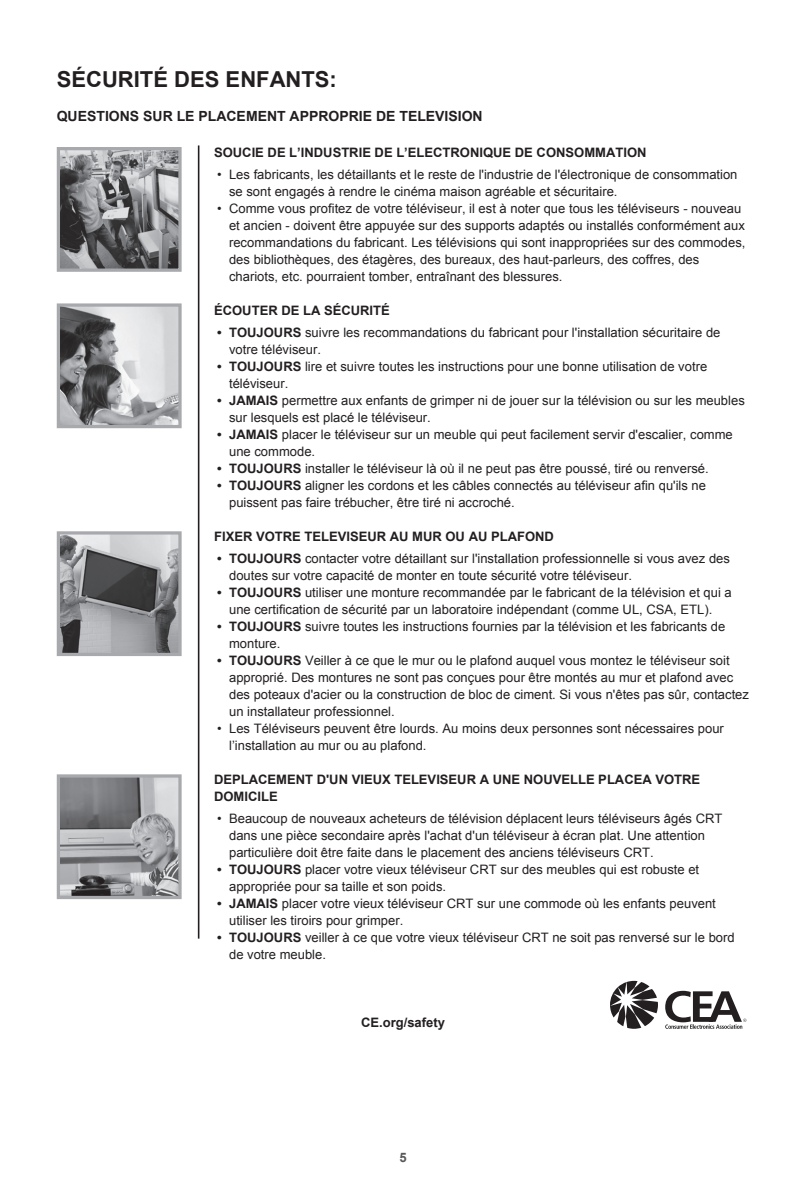
<style>
.page{position:relative;width:806px;height:1191px;background:#fff}
.page>*{position:absolute;margin:0;border:0;box-sizing:border-box;transform-origin:0 0}
.t1{font:700 22px "Arial";color:#231f20}
.t2{font:700 14px "Arial";color:#231f20}
.t3{font:13px/17px "Arial";color:#231f20}
.t4{font:700 13px/17px "Arial";color:#231f20}
.t5{font:700 13px "Arial";color:#57585a}
.s1{font-weight:700}
</style>
<div class="page">
<img style="left:61px;top:151px;width:116px;height:117px">
<div style="left:57px;top:147px;width:124px;height:125px;border:3px solid #a8a9ad"></div>
<img style="left:61px;top:307px;width:116px;height:117px">
<div style="left:57px;top:303px;width:124px;height:125px;border:3px solid #a8a9ad"></div>
<img style="left:61px;top:535px;width:116px;height:117px">
<div style="left:57px;top:531px;width:124px;height:125px;border:3px solid #a8a9ad"></div>
<img style="left:61px;top:778px;width:116px;height:117px">
<div style="left:57px;top:774px;width:124px;height:125px;border:3px solid #a8a9ad"></div>
<svg style="left:610px;top:981px;width:47px;height:47px"></svg>
<svg style="left:665px;top:990px;width:81px;height:38px"></svg>
<hr style="left:198px;top:145px;width:1px;height:793px;background:#231f20">
<h1 class="t1" style="left:57px;top:65px;width:281px">SÉCURITÉ DES ENFANTS:</h1>
<p class="t2" style="left:57px;top:107px;width:427px">QUESTIONS SUR LE PLACEMENT APPROPRIE DE TELEVISION</p>
<p class="t4" style="left:214px;top:144px;width:433px">SOUCIE DE L’INDUSTRIE DE L’ELECTRONIQUE DE CONSOMMATION</p>
<p class="t3" style="left:229px;top:166px;width:509px;text-indent:-12px">• Les fabricants, les détaillants et le reste de l'industrie de l'électronique de consommation se sont engagés à rendre le cinéma maison agréable et sécuritaire.</p>
<p class="t3" style="left:229px;top:200px;width:517px;text-indent:-12px">• Comme vous profitez de votre téléviseur, il est à noter que tous les téléviseurs - nouveau et ancien - doivent être appuyée sur des supports adaptés ou installés conformément aux recommandations du fabricant. Les télévisions qui sont inappropriées sur des commodes, des bibliothèques, des étagères, des bureaux, des haut-parleurs, des coffres, des chariots, etc. pourraient tomber, entraînant des blessures.</p>
<p class="t4" style="left:214px;top:302px;width:177px">ÉCOUTER DE LA SÉCURITÉ</p>
<p class="t3" style="left:229px;top:324px;width:492px;text-indent:-12px"><span class="s1">• TOUJOURS</span> suivre les recommandations du fabricant pour l'installation sécuritaire de votre téléviseur.</p>
<p class="t3" style="left:229px;top:358px;width:479px;text-indent:-12px"><span class="s1">• TOUJOURS</span> lire et suivre toutes les instructions pour une bonne utilisation de votre téléviseur.</p>
<p class="t3" style="left:229px;top:392px;width:517px;text-indent:-12px"><span class="s1">• JAMAIS</span> permettre aux enfants de grimper ni de jouer sur la télévision ou sur les meubles sur lesquels est placé le téléviseur.</p>
<p class="t3" style="left:229px;top:426px;width:505px;text-indent:-12px"><span class="s1">• JAMAIS</span> placer le téléviseur sur un meuble qui peut facilement servir d'escalier, comme une commode.</p>
<p class="t3" style="left:217px;top:460px;width:492px"><span class="s1">• TOUJOURS</span> installer le téléviseur là où il ne peut pas être poussé, tiré ou renversé.</p>
<p class="t3" style="left:229px;top:477px;width:478px;text-indent:-12px"><span class="s1">• TOUJOURS</span> aligner les cordons et les câbles connectés au téléviseur afin qu'ils ne puissent pas faire trébucher, être tiré ni accroché.</p>
<p class="t4" style="left:214px;top:528px;width:341px">FIXER VOTRE TELEVISEUR AU MUR OU AU PLAFOND</p>
<p class="t3" style="left:229px;top:550px;width:502px;text-indent:-12px"><span class="s1">• TOUJOURS</span> contacter votre détaillant sur l'installation professionnelle si vous avez des doutes sur votre capacité de monter en toute sécurité votre téléviseur.</p>
<p class="t3" style="left:217px;top:584px;width:515px;text-align:center"><span class="s1">• TOUJOURS</span> utiliser une monture recommandée par le fabricant de la télévision et qui a une certification de sécurité par un laboratoire indépendant (comme UL, CSA, ETL).</p>
<p class="t3" style="left:229px;top:618px;width:497px;text-indent:-12px"><span class="s1">• TOUJOURS</span> suivre toutes les instructions fournies par la télévision et les fabricants de monture.</p>
<p class="t3" style="left:229px;top:652px;width:521px;text-indent:-12px"><span class="s1">• TOUJOURS</span> Veiller à ce que le mur ou le plafond auquel vous montez le téléviseur soit approprié. Des montures ne sont pas conçues pour être montés au mur et plafond avec des poteaux d'acier ou la construction de bloc de ciment. Si vous n'êtes pas sûr, contactez un installateur professionnel.</p>
<p class="t3" style="left:229px;top:720px;width:496px;text-indent:-12px">• Les Téléviseurs peuvent être lourds. Au moins deux personnes sont nécessaires pour l’installation au mur ou au plafond.</p>
<p class="t4" style="left:214px;top:771px;width:487px">DEPLACEMENT D'UN VIEUX TELEVISEUR A UNE NOUVELLE PLACEA VOTRE<br>DOMICILE</p>
<p class="t3" style="left:229px;top:810px;width:494px;text-indent:-12px">• Beaucoup de nouveaux acheteurs de télévision déplacent leurs téléviseurs âgés CRT dans une pièce secondaire après l'achat d'un téléviseur à écran plat. Une attention particulière doit être faite dans le placement des anciens téléviseurs CRT.</p>
<p class="t3" style="left:229px;top:861px;width:471px;text-indent:-12px"><span class="s1">• TOUJOURS</span> placer votre vieux téléviseur CRT sur des meubles qui est robuste et appropriée pour sa taille et son poids.</p>
<p class="t3" style="left:229px;top:895px;width:488px;text-indent:-12px"><span class="s1">• JAMAIS</span> placer votre vieux téléviseur CRT sur une commode où les enfants peuvent utiliser les tiroirs pour grimper.</p>
<p class="t3" style="left:229px;top:929px;width:506px;text-indent:-12px"><span class="s1">• TOUJOURS</span> veiller à ce que votre vieux téléviseur CRT ne soit pas renversé sur le bord de votre meuble.</p>
<p class="t4" style="left:361px;top:1014px;width:85px">CE.org/safety</p>
<p class="t5" style="left:399px;top:1149px;width:9px">5</p>
</div>
